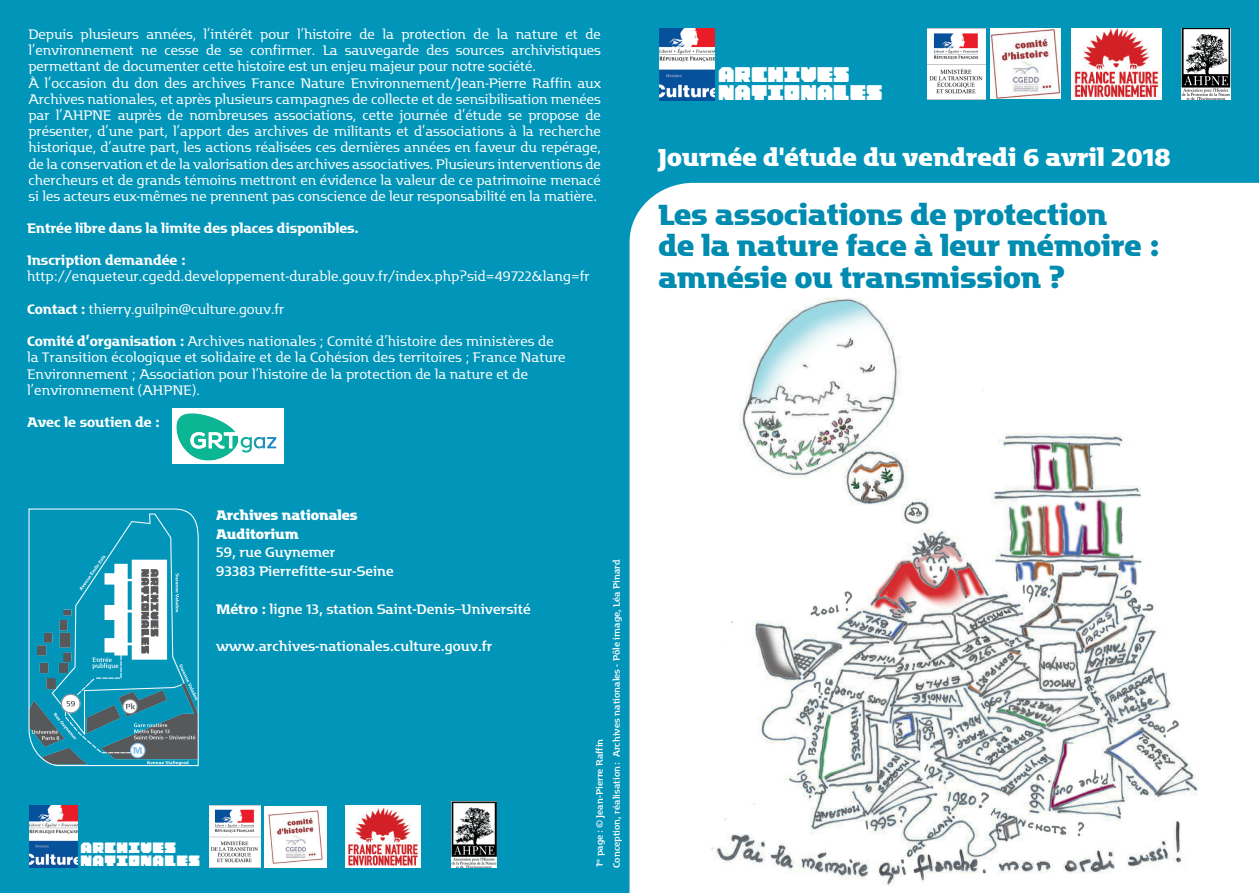
<style>
.page{position:relative;width:1259px;height:893px;background:#0095b9}
.page>*{position:absolute;margin:0;border:0;box-sizing:border-box;transform-origin:0 0}
.t1{font:700 28.5px/31.5px "Motter Factum";color:#008bb0}
.t2{font:700 24px "Motter Factum";letter-spacing:.005em;color:#fff}
.t3{font:18px/18px "Archives Pro Standard";color:#fff}
.t4{font:13.5px/16.2px "Motter Factum";letter-spacing:-.01em;color:#fff}
.t5{font:13.5px/18.8px "Motter Factum";color:#fff}
.t6{font:500 13.5px "Motter Factum";letter-spacing:-.01em;color:#fff}
.t7{font:700 13.5px/18.8px "Motter Factum";color:#fff}
.t8{font:12.75px/12.8px "Archives Bureau Standard";letter-spacing:.03em;color:#fff}
.t9{font:9px "Motter Factum";color:#fff}
.s1{font-weight:500}
.s2{font-style:inherit}
</style>
<div class="page">
<div style="left:629px;top:183px;width:630px;height:710px;background:#fff"></div>
<img style="left:711px;top:287px;width:487px;height:606px">
<img style="left:209px;top:805px;width:51px;height:62px">
<img style="left:265px;top:806px;width:61px;height:61px">
<img style="left:345px;top:806px;width:75px;height:61px">
<svg style="left:28px;top:508px;width:171px;height:259px"></svg>
<img style="left:451px;top:801px;width:46px;height:67px">
<img style="left:927px;top:29px;width:58px;height:71px">
<img style="left:990px;top:29px;width:70px;height:69px">
<img style="left:1071px;top:29px;width:90px;height:70px">
<img style="left:1181px;top:28px;width:49px;height:71px">
<img style="left:29px;top:806px;width:48px;height:62px">
<img style="left:172px;top:408px;width:112px;height:56px">
<img style="left:659px;top:28px;width:56px;height:72px">
<p class="t4" style="left:28px;top:27px;width:574px">Depuis plusieurs années, l’intérêt pour l’histoire de la protection de la nature et de l’environnement ne cesse de se confirmer. La sauvegarde des sources archivistiques permettant de documenter cette histoire est un enjeu majeur pour notre société.<br>À l’occasion du don des archives France Nature Environnement/Jean-Pierre Raffin aux Archives nationales, et après plusieurs campagnes de collecte et de sensibilisation menées par l’AHPNE auprès de nombreuses associations, cette journée d’étude se propose de présenter, d’une part, l’apport des archives de militants et d’associations à la recherche historique, d’autre part, les actions réalisées ces dernières années en faveur du repérage, de la conservation et de la valorisation des archives associatives. Plusieurs interventions de chercheurs et de grands témoins mettront en évidence la valeur de ce patrimoine menacé si les acteurs eux-mêmes ne prennent pas conscience de leur responsabilité en la matière.</p>
<p class="t6" style="left:27px;top:220px;width:333px">Entrée libre dans la limite des places disponibles.</p>
<p class="t6" style="left:27px;top:253px;width:160px">Inscription demandée :</p>
<p class="t4" style="left:27px;top:269px;width:564px">http://enqueteur.cgedd.developpement-durable.gouv.fr/index.php?sid=49722&amp;lang=fr</p>
<p class="t4" style="left:27px;top:301px;width:259px"><span class="s1">Contact :</span> thierry.guilpin@culture.gouv.fr</p>
<p class="t4" style="left:27px;top:334px;width:540px"><span class="s1">Comité d’organisation :</span> Archives nationales ; Comité d’histoire des ministères de la Transition écologique et solidaire et de la Cohésion des territoires ; France Nature Environnement ; Association pour l’histoire de la protection de la nature et de l’environnement (AHPNE).</p>
<p class="t6" style="left:27px;top:415px;width:134px">Avec le soutien de :</p>
<p class="t7" style="left:216px;top:506px;width:143px">Archives nationales<br>Auditorium</p>
<p class="t5" style="left:216px;top:544px;width:179px">59, rue Guynemer<br>93383 Pierrefitte-sur-Seine</p>
<p class="t5" style="left:216px;top:600px;width:316px"><span class="s1">Métro :</span> ligne 13, station Saint-Denis<span class="s2">–</span>Université</p>
<p class="t5" style="left:216px;top:637px;width:278px">www.archives-nationales.culture.gouv.fr</p>
<p class="t8" style="left:80px;top:842px;width:121px">ARCHIVES<br>NATIONALES</p>
<p class="t9" style="left:611px;top:868px;width:310px;rotate:-90deg">Conception, réalisation: Archives nationales - Pôle image, Léa Pinard</p>
<p class="t9" style="left:595px;top:867px;width:130px;rotate:-90deg">1<sup>re</sup> page: <span class="s2">©</span> Jean-Pierre Raffin</p>
<h3 class="t3" style="left:718px;top:66px;width:166px">ARCHIVES<br>NATIONALES</h3>
<h2 class="t2" style="left:658px;top:144px;width:514px">Journée d'étude du vendredi 6 avril 2018</h2>
<h1 class="t1" style="left:658px;top:199px;width:502px">Les associations de protection<br>de la nature face à leur mémoire : amnésie ou transmission ?</h1>
</div>
